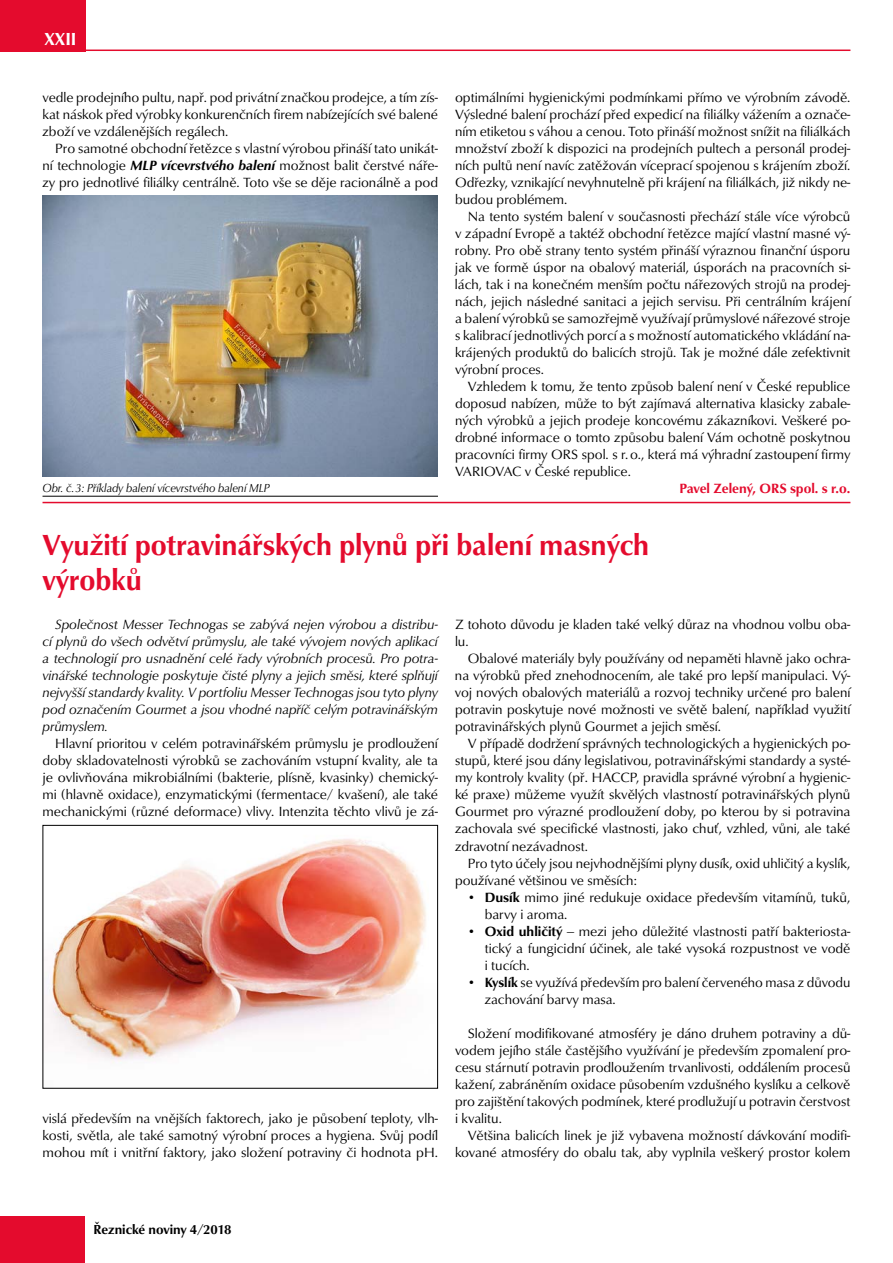
<style>
.page{position:relative;width:893px;height:1263px;background:#fff}
.page>*{position:absolute;margin:0;border:0;box-sizing:border-box;transform-origin:0 0}
.t1{font:700 30px/34.5px "URW Classico TOT";color:#e40b2d;scale:.96 1}
.t2{font:700 18px "URW Classico TOT";color:#fff}
.t3{font:13.8px/17px "URW Classico TOT";color:#000;text-align:justify}
.t4{font:italic 13.8px/17px "URW Classico TOT";color:#000;text-align:justify}
.t5{font:700 13.8px "URW Classico TOT";color:#e40b2d}
.t6{font:700 13.5px "URW Classico TOT";color:#000}
.t7{font:italic 12px "URW Classico TOT";color:#000;scale:.95 1}
.s1{font-weight:700;font-style:italic}
.s2{font-weight:700}
.s3{font-family:"Times New Roman"}
</style>
<div class="page">
<div style="left:0;top:1216px;width:85px;height:47px;background:#e40b2d"></div>
<hr style="left:0;top:50px;width:850px;height:1px;background:#e40b2d">
<div style="left:0;top:0;width:85px;height:51px;background:#e40b2d"></div>
<hr style="left:43px;top:496px;width:395px;height:1px;background:#000">
<img style="left:43px;top:196px;width:395px;height:280px">
<hr style="left:43px;top:502px;width:807px;height:1px;background:#e40b2d">
<img style="left:49px;top:839px;width:377px;height:224px">
<div style="left:43px;top:825px;width:395px;height:264px;border:1px solid #000"></div>
<h2 class="t2" style="left:45px;top:28px;width:33px">XXII</h2>
<p class="t3" style="left:43px;top:89px;width:397px">vedle prodejního pultu, např. pod privátní značkou prodejce, a tím zís&shy;kat náskok před výrobky konkurenčních firem nabízejících své balené zboží ve vzdálenějších regálech.</p>
<p class="t3" style="left:43px;top:140px;width:397px;text-indent:13px">Pro samotné obchodní řetězce s vlastní výrobou přináší tato unikát&shy;ní technologie <span class="s1">MLP vícevrstvého balení</span> možnost balit čerstvé náře&shy;zy pro jednotlivé filiálky centrálně. Toto vše se děje racionálně a pod</p>
<p class="t3" style="left:455px;top:89px;width:397px">optimálními hygienickými podmínkami přímo ve výrobním závodě.<br>Výsledné balení prochází před expedicí na filiálky vážením a označe&shy;ním etiketou s váhou a cenou. Toto přináší možnost snížit na filiálkách množství zboží k dispozici na prodejních pultech a personál prodej&shy;ních pultů není navíc zatěžován víceprací spojenou s krájením zboží.<br>Odřezky, vznikající nevyhnutelně při krájení na filiálkách, již nikdy ne&shy;budou problémem.</p>
<p class="t3" style="left:455px;top:208px;width:397px;text-indent:13px">Na tento systém balení v současnosti přechází stále více výrobců v západní Evropě a taktéž obchodní řetězce mající vlastní masné vý&shy;robny. Pro obě strany tento systém přináší výraznou finanční úsporu jak ve formě úspor na obalový materiál, úsporách na pracovních si&shy;lách, tak i na konečném menším počtu nářezových strojů na prodej&shy;nách, jejich následné sanitaci a jejich servisu. Při centrálním krájení a balení výrobků se samozřejmě využívají průmyslové nářezové stroje s kalibrací jednotlivých porcí a s možností automatického vkládání na&shy;krájených produktů do balicích strojů. Tak je možné dále zefektivnit výrobní proces.</p>
<p class="t3" style="left:455px;top:378px;width:397px;text-indent:13px">Vzhledem k tomu, že tento způsob balení není v České republice doposud nabízen, může to být zajímavá alternativa klasicky zabale&shy;ných výrobků a jejich prodeje koncovému zákazníkovi. Veškeré po&shy;drobné informace o tomto způsobu balení Vám ochotně poskytnou pracovníci firmy ORS spol. s r.o., která má výhradní zastoupení firmy VARIOVAC v České republice.</p>
<p class="t7" style="left:43px;top:480px;width:241px">Obr. č.3: Příklady balení vícevrstvého balení MLP</p>
<p class="t5" style="left:679px;top:480px;width:173px">Pavel Zelený, ORS spol. s r.o.</p>
<h1 class="t1" style="left:43px;top:528px;width:633px">Využití potravinářských plynů při balení masných výrobků</h1>
<p class="t4" style="left:43px;top:616px;width:397px;text-indent:13px">Společnost Messer Technogas se zabývá nejen výrobou a distribu&shy;cí plynů do všech odvětví průmyslu, ale také vývojem nových aplikací a technologií pro usnadnění celé řady výrobních procesů. Pro potra&shy;vinářské technologie poskytuje čisté plyny a jejich směsi, které splňují nejvyšší standardy kvality. V portfoliu Messer Technogas jsou tyto plyny pod označením Gourmet a jsou vhodné napříč celým potravinářským průmyslem.</p>
<p class="t3" style="left:43px;top:735px;width:397px;text-indent:13px">Hlavní prioritou v celém potravinářském průmyslu je prodloužení doby skladovatelnosti výrobků se zachováním vstupní kvality, ale ta je ovlivňována mikrobiálními (bakterie, plísně, kvasinky) chemický&shy;mi (hlavně oxidace), enzymatickými (fermentace/ kvašení), ale také mechanickými (různé deformace) vlivy. Intenzita těchto vlivů je zá-</p>
<p class="t3" style="left:455px;top:616px;width:397px">Z tohoto důvodu je kladen také velký důraz na vhodnou volbu oba&shy;lu.</p>
<p class="t3" style="left:455px;top:650px;width:397px;text-indent:13px">Obalové materiály byly používány od nepaměti hlavně jako ochra&shy;na výrobků před znehodnocením, ale také pro lepší manipulaci. Vý&shy;voj nových obalových materiálů a rozvoj techniky určené pro balení potravin poskytuje nové možnosti ve světě balení, například využití potravinářských plynů Gourmet a jejich směsí.</p>
<p class="t3" style="left:455px;top:735px;width:397px;text-indent:13px">V případě dodržení správných technologických a hygienických po&shy;stupů, které jsou dány legislativou, potravinářskými standardy a systé&shy;my kontroly kvality (př. HACCP, pravidla správné výrobní a hygienic&shy;ké praxe) můžeme využít skvělých vlastností potravinářských plynů Gourmet pro výrazné prodloužení doby, po kterou by si potravina zachovala své specifické vlastnosti, jako chuť, vzhled, vůni, ale také zdravotní nezávadnost.</p>
<p class="t3" style="left:455px;top:854px;width:397px;text-indent:13px">Pro tyto účely jsou nejvhodnějšími plyny dusík, oxid uhličitý a kyslík, používané většinou ve směsích:</p>
<p class="t3" style="left:485px;top:888px;width:367px;text-indent:-17px"><span class="s2">• Dusík</span> mimo jiné redukuje oxidace především vitamínů, tuků, barvy i aroma.</p>
<p class="t3" style="left:485px;top:922px;width:367px;text-indent:-17px"><span class="s2">• Oxid uhličitý</span> <span class="s3">–</span> mezi jeho důležité vlastnosti patří bakteriosta&shy;tický a fungicidní účinek, ale také vysoká rozpustnost ve vodě i tucích.</p>
<p class="t3" style="left:485px;top:973px;width:367px;text-indent:-17px"><span class="s2">• Kyslík</span> se využívá především pro balení červeného masa z důvodu zachování barvy masa.</p>
<p class="t3" style="left:455px;top:1025px;width:397px;text-indent:13px">Složení modifikované atmosféry je dáno druhem potraviny a dů&shy;vodem jejího stále častějšího využívání je především zpomalení pro&shy;cesu stárnutí potravin prodloužením trvanlivosti, oddálením procesů kažení, zabráněním oxidace působením vzdušného kyslíku a celkově pro zajištění takových podmínek, které prodlužují u potravin čerstvost i kvalitu.</p>
<p class="t3" style="left:455px;top:1127px;width:397px;text-align:right">Většina balicích linek je již vybavena možností dávkování modifi&shy;kované atmosféry do obalu tak, aby vyplnila veškerý prostor kolem</p>
<p class="t3" style="left:43px;top:1110px;width:397px">vislá především na vnějších faktorech, jako je působení teploty, vlh&shy;kosti, světla, ale také samotný výrobní proces a hygiena. Svůj podíl mohou mít i vnitřní faktory, jako složení potraviny či hodnota pH.</p>
<p class="t6" style="left:94px;top:1221px;width:140px">Řeznické noviny 4/2018</p>
</div>
